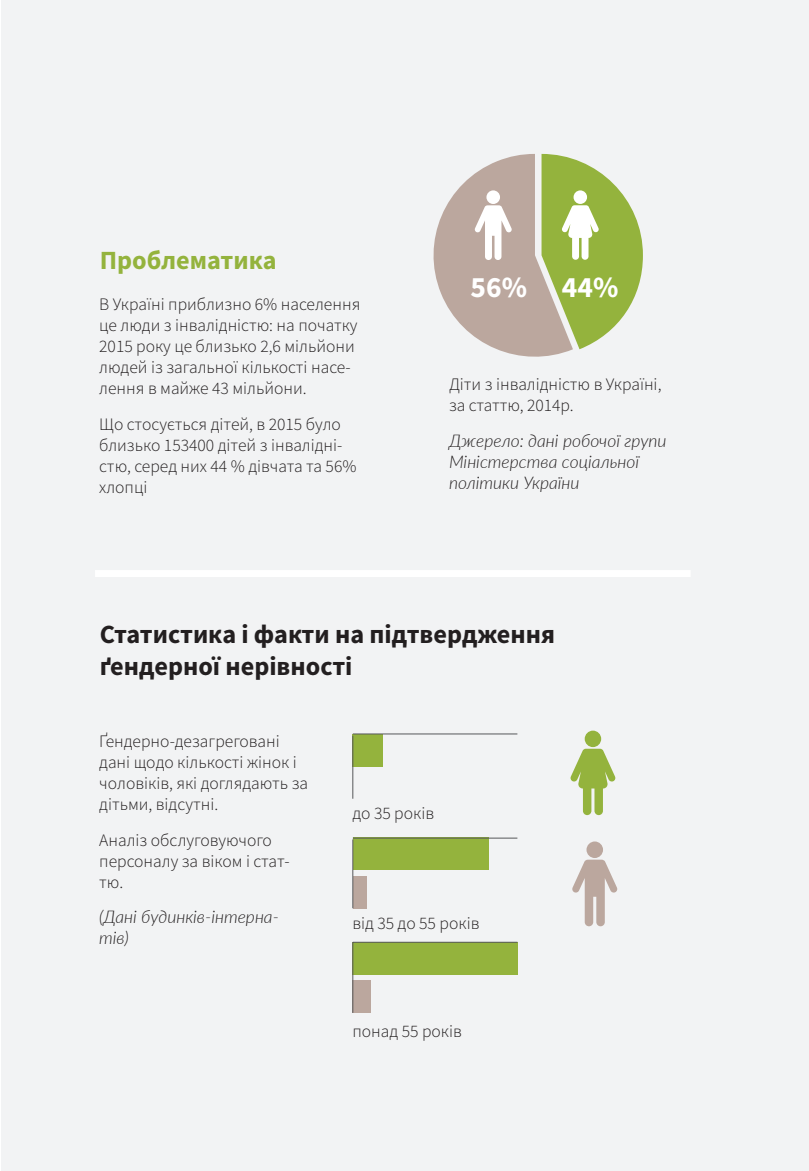
<style>
.page{position:relative;width:809px;height:1171px;background:#fff}
.page>*{position:absolute;margin:0;border:0;box-sizing:border-box;transform-origin:0 0}
.t1{font:700 29.57px "Source Sans Pro";color:#fff}
.t2{font:700 26.25px "Source Sans Pro";color:#231f20}
.t3{font:700 26.25px "Source Sans Pro";color:#94b33d}
.t4{font:300 17.5px/21px "Source Sans Pro";color:#231f20}
.t5{font:italic 300 17.5px/21px "Lato";color:#231f20}
</style>
<div class="page">
<div style="left:2px;top:0;width:807px;height:1171px;background:#f2f3f4"></div>
<div style="left:353px;top:735px;width:30px;height:32px;background:#94b33d"></div>
<div style="left:353px;top:876px;width:13px;height:32px;background:#bba79e"></div>
<div style="left:353px;top:981px;width:18px;height:32px;background:#bba79e"></div>
<div style="left:353px;top:838px;width:135px;height:32px;background:#94b33d"></div>
<div style="left:353px;top:942px;width:165px;height:32px;background:#94b33d"></div>
<hr style="left:353px;top:942px;width:164px;height:1px;background:#57585a">
<hr style="left:353px;top:837px;width:164px;height:1px;background:#57585a">
<hr style="left:353px;top:733px;width:164px;height:1px;background:#57585a">
<hr style="left:352px;top:942px;width:1px;height:71px;background:#57585a">
<hr style="left:352px;top:736px;width:1px;height:63px;background:#57585a">
<hr style="left:352px;top:839px;width:1px;height:69px;background:#57585a">
<div style="left:584px;top:730px;width:17px;height:17px;background:#94b33d;border-radius:50%"></div>
<svg style="left:570px;top:749px;width:46px;height:66px"></svg>
<div style="left:586px;top:841px;width:17px;height:17px;background:#bba79e;border-radius:50%"></div>
<svg style="left:572px;top:859px;width:45px;height:67px"></svg>
<svg style="left:433px;top:154px;width:210px;height:203px"></svg>
<div style="left:95px;top:570px;width:595px;height:7px;background:#fff"></div>
<p class="t3" style="left:100px;top:242px;width:178px">Проблематика</p>
<p class="t4" style="left:99px;top:294px;width:262px">В Україні приблизно 6% населення це люди з інвалідністю: на початку<br>2015 року це близько 2,6 мільйони людей із загальної кількості насе&shy;лення в майже 43 мільйони.</p>
<p class="t4" style="left:99px;top:414px;width:259px">Що стосується дітей, в 2015 було близько 153400 дітей з інвалідні&shy;стю, серед них 44 % дівчата та 56% хлопці</p>
<h1 class="t1" style="left:470px;top:267px;width:149px">56% 44%</h1>
<p class="t4" style="left:449px;top:374px;width:214px">Діти з інвалідністю в Україні, за статтю, 2014р.</p>
<p class="t5" style="left:449px;top:429px;width:219px">Джерело: дані робочої групи<br>Міністерства соціальної політики України</p>
<p class="t2" style="left:100px;top:617px;width:457px">Статистика і факти на підтвердження</p>
<p class="t2" style="left:100px;top:648px;width:254px">ґендерної нерівності</p>
<p class="t4" style="left:99px;top:730px;width:210px">Ґендерно-дезагреговані дані щодо кількості жінок і чоловіків, які доглядають за дітьми, відсутні.</p>
<p class="t4" style="left:99px;top:829px;width:192px">Аналіз обслуговуючого персоналу за віком і стат&shy;тю.</p>
<p class="t5" style="left:99px;top:906px;width:181px">(Дані будинків-інтерна&shy;тів)</p>
<p class="t4" style="left:352px;top:802px;width:83px">до 35 років</p>
<p class="t4" style="left:352px;top:913px;width:128px">від 35 до 55 років</p>
<p class="t4" style="left:352px;top:1021px;width:111px">понад 55 років</p>
</div>
